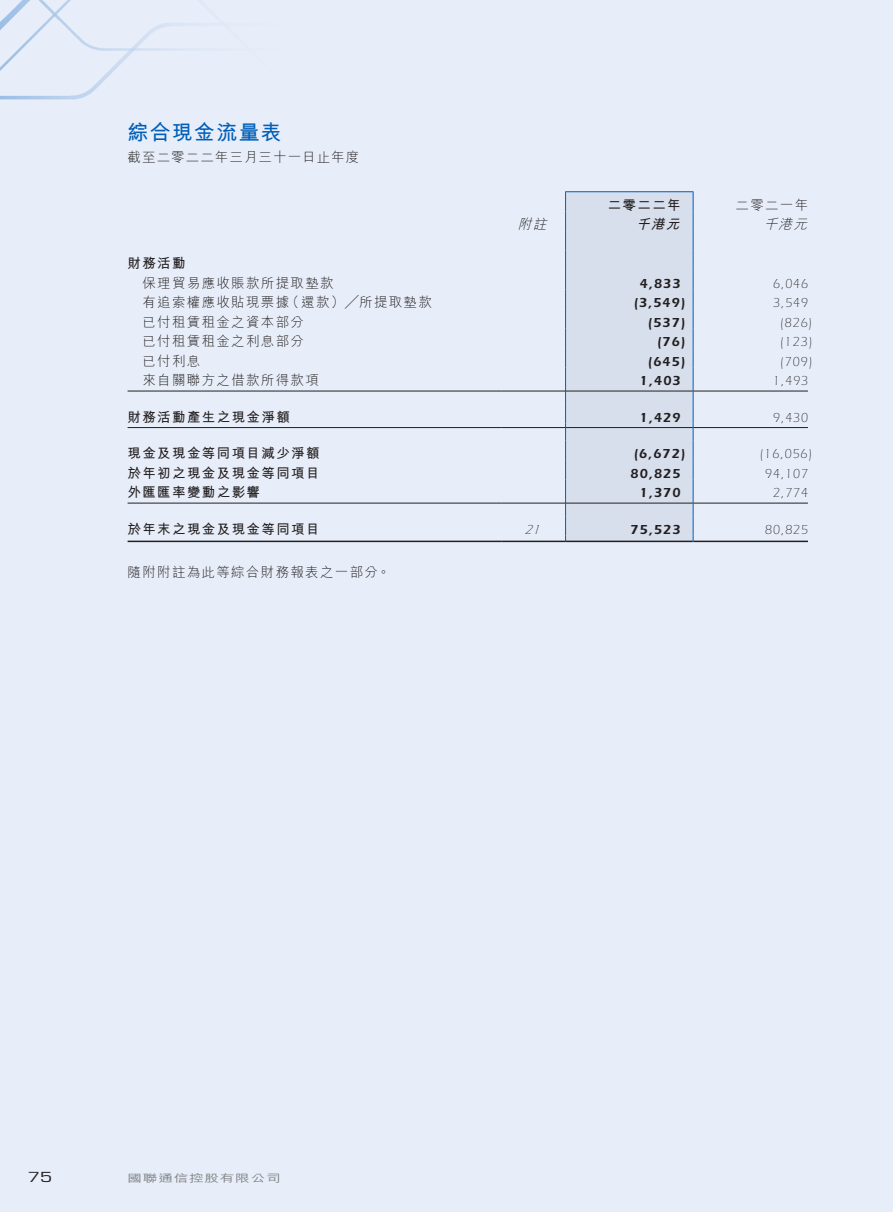
<style>
.page{position:relative;width:893px;height:1212px;background:#fff}
.page>*{position:absolute;margin:0;border:0;box-sizing:border-box;transform-origin:0 0}
.t1{font:700 21px "M Hei HK";letter-spacing:.055em;color:#005fb9}
.t2{font:300 13.5px "M Hei HK";letter-spacing:.095em;color:#231f20}
.t3{font:700 13.5px "M Hei HK";letter-spacing:.1em;color:#231f20}
.t4{font:300 13.5px "ITC Eras Std";letter-spacing:.045em;color:#231f20}
.t5{font:600 13.5px "ITC Eras Std";letter-spacing:.05em;color:#231f20}
.t6{font:italic 300 13.5px "M Hei HK";color:#231f20}
.t7{font:italic 700 13.5px "M Hei HK";color:#231f20}
.t8{font:13.5px "Eurostile LT Std";color:#231f20;scale:1.3 1}
.t9{font:italic 300 13.5px "ITC Eras Std";color:#231f20}
.t10{font:500 10.5px "M Hei HK";letter-spacing:.045em;color:#808285;scale:1.4 1}
</style>
<div class="page">
<div style="left:566px;top:192px;width:127px;height:349px;background:#d7dfec"></div>
<hr style="left:565px;top:191px;width:128px;height:1px;background:#005fb9">
<svg style="left:565px;top:192px;width:1px;height:350px"></svg>
<svg style="left:693px;top:192px;width:1px;height:349px"></svg>
<hr style="left:128px;top:391px;width:374px;height:1px;background:#231f20">
<hr style="left:502px;top:391px;width:63px;height:1px;background:#231f20">
<hr style="left:566px;top:391px;width:127px;height:1px;background:#231f20">
<hr style="left:693px;top:391px;width:115px;height:1px;background:#231f20">
<hr style="left:128px;top:427px;width:374px;height:1px;background:#231f20">
<hr style="left:502px;top:427px;width:63px;height:1px;background:#231f20">
<hr style="left:566px;top:427px;width:127px;height:1px;background:#231f20">
<hr style="left:693px;top:427px;width:115px;height:1px;background:#231f20">
<hr style="left:128px;top:503px;width:374px;height:1px;background:#231f20">
<hr style="left:502px;top:503px;width:63px;height:1px;background:#231f20">
<hr style="left:566px;top:503px;width:127px;height:1px;background:#231f20">
<hr style="left:693px;top:503px;width:115px;height:1px;background:#231f20">
<hr style="left:128px;top:541px;width:374px;height:1px;background:#231f20">
<hr style="left:502px;top:541px;width:63px;height:1px;background:#231f20">
<hr style="left:566px;top:541px;width:127px;height:1px;background:#231f20">
<hr style="left:693px;top:541px;width:115px;height:1px;background:#231f20">
<h1 class="t1" style="left:128px;top:117px;width:155px">綜合現金流量表</h1>
<p class="t2" style="left:128px;top:150px;width:233px">截至二零二二年三月三十一日止年度</p>
<p class="t3" style="left:608px;top:195px;width:75px">二零二二年</p>
<p class="t2" style="left:735px;top:198px;width:74px">二零二一年</p>
<p class="t6" style="left:518px;top:218px;width:33px">附註</p>
<p class="t7" style="left:636px;top:215px;width:49px">千港元</p>
<p class="t6" style="left:764px;top:218px;width:48px">千港元</p>
<p class="t3" style="left:128px;top:254px;width:60px">財務活動</p>
<p class="t2" style="left:142px;top:276px;width:193px">保理貿易應收賬款所提取墊款</p>
<p class="t5" style="left:639px;top:276px;width:43px">4,833</p>
<p class="t4" style="left:773px;top:276px;width:37px">6,046</p>
<p class="t2" style="left:286px;top:296px;width:148px">（還款）╱所提取墊款</p>
<p class="t2" style="left:142px;top:296px;width:148px">有追索權應收貼現票據</p>
<p class="t5" style="left:633px;top:295px;width:54px">)3,549(</p>
<p class="t4" style="left:773px;top:296px;width:37px">3,549</p>
<p class="t2" style="left:142px;top:315px;width:163px">已付租賃租金之資本部分</p>
<p class="t5" style="left:648px;top:315px;width:39px">)537(</p>
<p class="t4" style="left:780px;top:315px;width:34px">)826(</p>
<p class="t2" style="left:142px;top:334px;width:163px">已付租賃租金之利息部分</p>
<p class="t5" style="left:657px;top:334px;width:30px">)76(</p>
<p class="t4" style="left:780px;top:335px;width:34px">)123(</p>
<p class="t2" style="left:142px;top:354px;width:59px">已付利息</p>
<p class="t5" style="left:648px;top:354px;width:39px">)645(</p>
<p class="t4" style="left:780px;top:354px;width:34px">)709(</p>
<p class="t2" style="left:142px;top:373px;width:178px">來自關聯方之借款所得款項</p>
<p class="t5" style="left:639px;top:373px;width:43px">1,403</p>
<p class="t4" style="left:773px;top:373px;width:37px">1,493</p>
<p class="t3" style="left:128px;top:407px;width:164px">財務活動產生之現金淨額</p>
<p class="t5" style="left:639px;top:410px;width:43px">1,429</p>
<p class="t4" style="left:773px;top:410px;width:37px">9,430</p>
<p class="t3" style="left:128px;top:444px;width:194px">現金及現金等同項目減少淨額</p>
<p class="t5" style="left:633px;top:446px;width:54px">)6,672(</p>
<p class="t4" style="left:759px;top:447px;width:54px">)16,056(</p>
<p class="t3" style="left:128px;top:463px;width:194px">於年初之現金及現金等同項目</p>
<p class="t5" style="left:630px;top:466px;width:52px">80,825</p>
<p class="t4" style="left:765px;top:466px;width:45px">94,107</p>
<p class="t3" style="left:128px;top:483px;width:134px">外匯匯率變動之影響</p>
<p class="t5" style="left:639px;top:485px;width:43px">1,370</p>
<p class="t4" style="left:773px;top:486px;width:37px">2,774</p>
<p class="t3" style="left:128px;top:519px;width:194px">於年末之現金及現金等同項目</p>
<p class="t2" style="left:128px;top:565px;width:264px">隨附附註為此等綜合財務報表之一部分。</p>
<p class="t9" style="left:524px;top:522px;width:21px">21</p>
<p class="t5" style="left:630px;top:522px;width:52px">75,523</p>
<p class="t4" style="left:765px;top:522px;width:45px">80,825</p>
<p class="t8" style="left:28px;top:1168px;width:20px">75</p>
<p class="t10" style="left:128px;top:1170px;width:111px">國聯通信控股有限公司</p>
</div>
